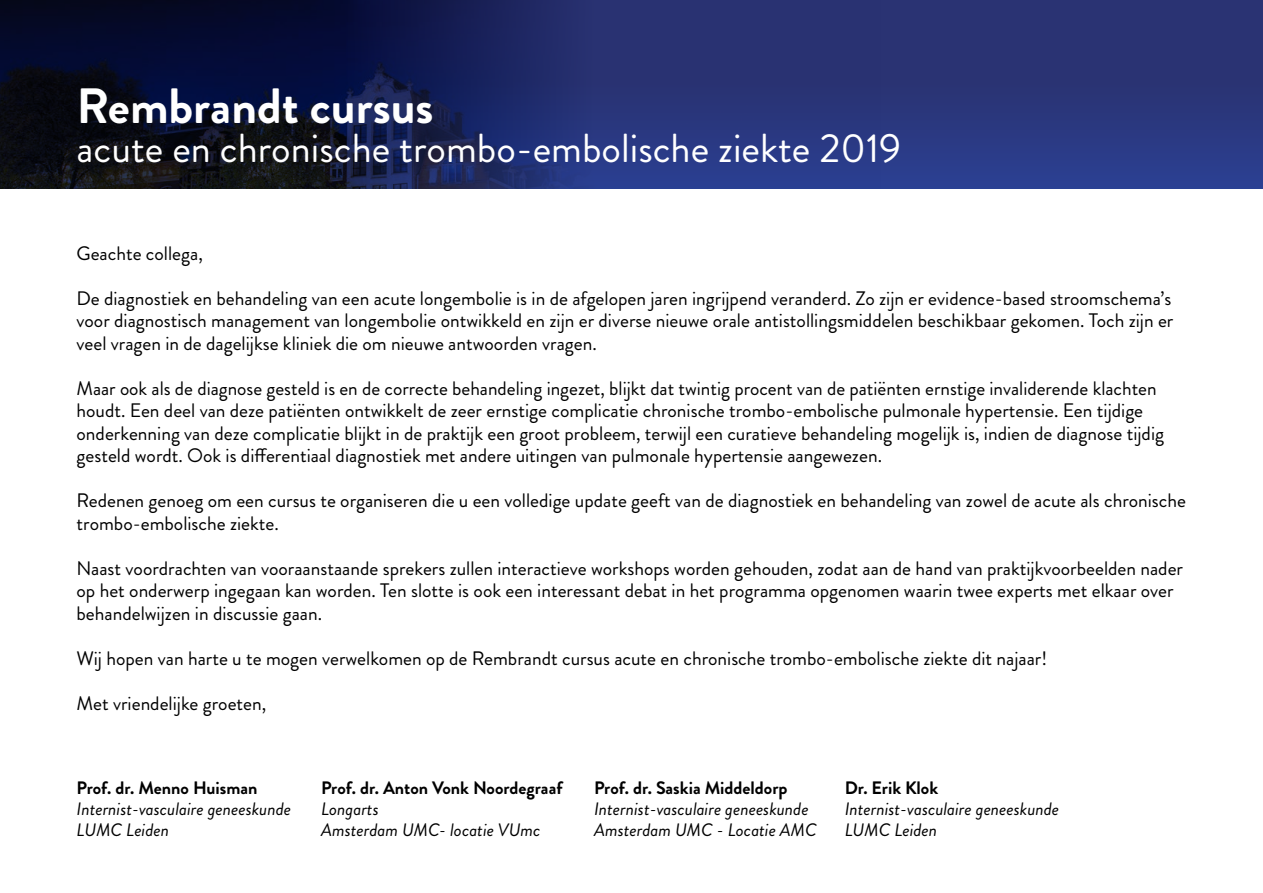
<style>
.page{position:relative;width:1263px;height:893px;background:#fff}
.page>*{position:absolute;margin:0;border:0;box-sizing:border-box;transform-origin:0 0}
.t1{font:700 49.5px "Brandon Grotesque";color:#fff}
.t2{font:40.5px "Brandon Grotesque";color:#fff}
.t3{font:19.5px/22.5px "Brandon Grotesque";color:#000}
.t4{font:italic 18px "Brandon Grotesque";color:#000}
.t5{font:700 18px "Brandon Grotesque";color:#000}
</style>
<div class="page">
<svg style="left:0;top:0;width:1263px;height:188px;background:#1d275d"></svg>
<h1 class="t1" style="left:77px;top:71px;width:359px">Rembrandt cursus</h1>
<h2 class="t2" style="left:77px;top:120px;width:826px">acute en chronische trombo-embolische ziekte 2019</h2>
<p class="t3" style="left:77px;top:242px;width:128px">Geachte collega,</p>
<p class="t3" style="left:77px;top:287px;width:1098px;text-align:justify">De diagnostiek en behandeling van een acute longembolie is in de afgelopen jaren ingrijpend veranderd. Zo zijn er evidence-based stroomschema’s voor diagnostisch management van longembolie ontwikkeld en zijn er diverse nieuwe orale antistollingsmiddelen beschikbaar gekomen. Toch zijn er veel vragen in de dagelijkse kliniek die om nieuwe antwoorden vragen.</p>
<p class="t3" style="left:77px;top:377px;width:1089px">Maar ook als de diagnose gesteld is en de correcte behandeling ingezet, blijkt dat twintig procent van de patiënten ernstige invaliderende klachten houdt. Een deel van deze patiënten ontwikkelt de zeer ernstige complicatie chronische trombo-embolische pulmonale hypertensie. Een tijdige onderkenning van deze complicatie blijkt in de praktijk een groot probleem, terwijl een curatieve behandeling mogelijk is, indien de diagnose tijdig gesteld wordt. Ook is differentiaal diagnostiek met andere uitingen van pulmonale hypertensie aangewezen.</p>
<p class="t3" style="left:77px;top:489px;width:1111px">Redenen genoeg om een cursus te organiseren die u een volledige update geeft van de diagnostiek en behandeling van zowel de acute als chronische trombo-embolische ziekte.</p>
<p class="t3" style="left:77px;top:557px;width:1108px">Naast voordrachten van vooraanstaande sprekers zullen interactieve workshops worden gehouden, zodat aan de hand van praktijkvoorbeelden nader op het onderwerp ingegaan kan worden. Ten slotte is ook een interessant debat in het programma opgenomen waarin twee experts met elkaar over behandelwijzen in discussie gaan.</p>
<p class="t3" style="left:77px;top:647px;width:972px">Wij hopen van harte u te mogen verwelkomen op de Rembrandt cursus acute en chronische trombo-embolische ziekte dit najaar!</p>
<p class="t3" style="left:77px;top:692px;width:191px">Met vriendelijke groeten,</p>
<p class="t5" style="left:77px;top:775px;width:183px">Prof. dr. Menno Huisman</p>
<p class="t5" style="left:321px;top:775px;width:243px">Prof. dr. Anton Vonk Noordegraaf</p>
<p class="t5" style="left:594px;top:775px;width:195px">Prof. dr. Saskia Middeldorp</p>
<p class="t5" style="left:845px;top:775px;width:95px">Dr. Erik Klok</p>
<p class="t4" style="left:77px;top:796px;width:216px">Internist-vasculaire geneeskunde</p>
<p class="t4" style="left:321px;top:796px;width:59px">Longarts</p>
<p class="t4" style="left:594px;top:796px;width:216px">Internist-vasculaire geneeskunde</p>
<p class="t4" style="left:845px;top:796px;width:216px">Internist-vasculaire geneeskunde</p>
<p class="t4" style="left:77px;top:817px;width:94px">LUMC Leiden</p>
<p class="t4" style="left:321px;top:817px;width:221px">Amsterdam UMC- locatie VUmc</p>
<p class="t4" style="left:594px;top:817px;width:224px">Amsterdam UMC - Locatie AMC</p>
<p class="t4" style="left:845px;top:817px;width:94px">LUMC Leiden</p>
</div>
